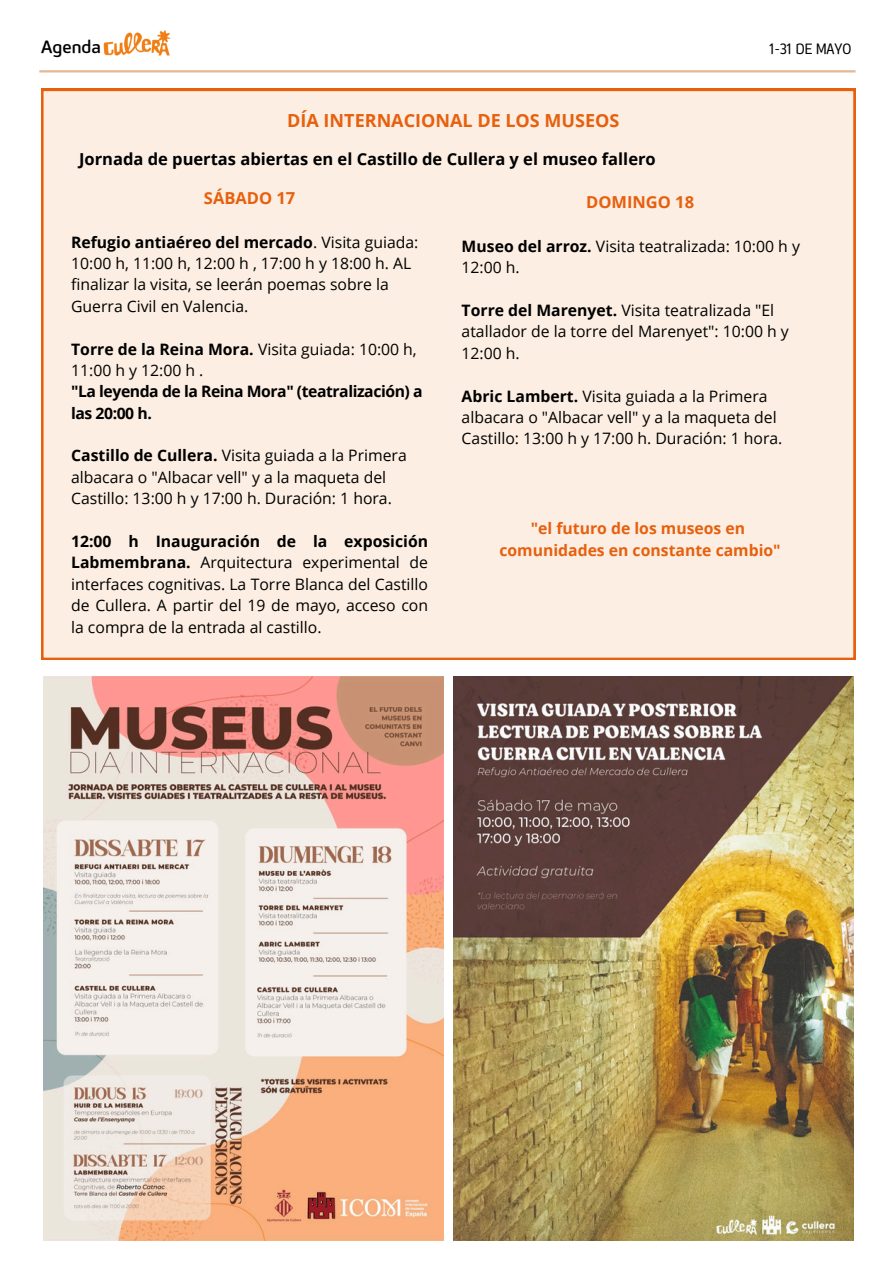
<style>
.page{position:relative;width:894px;height:1264px;background:#fff}
.page>*{position:absolute;margin:0;border:0;box-sizing:border-box;transform-origin:0 0}
.t1{font:19.5px "Dumondi Me";color:#000}
.t2{font:700 18px "Open Sans";color:#e6600e}
.t3{font:700 16.5px "Open Sans";color:#000}
.t4{font:700 16.5px "Open Sans";color:#e6600e}
.t5{font:16.5px "Dumondi Re SC";color:#000}
.t6{font:15.75px/21.5px "Open Sans";color:#000}
.t7{font:700 15.75px/21.5px "Open Sans";letter-spacing:-.03em;color:#000}
.t8{font:700 15.75px/21.5px "Open Sans";color:#e6600e;text-align:center}
.s1{font-weight:700}
</style>
<div class="page">
<hr style="left:39px;top:70px;width:816px;height:2px;background:#e4b892">
<img style="left:103px;top:30px;width:68px;height:26px">
<div style="left:41px;top:89px;width:814px;height:570px;background:#fceee2"></div>
<img style="left:44px;top:676px;width:399px;height:564px">
<img style="left:453px;top:676px;width:400px;height:564px">
<h2 class="t1" style="left:41px;top:35px;width:61px">Agenda</h2>
<h4 class="t5" style="left:769px;top:38px;width:83px">1-31 DE MAYO</h4>
<h5 class="t2" style="left:287px;top:108px;width:333px">DÍA INTERNACIONAL DE LOS MUSEOS</h5>
<p class="t3" style="left:79px;top:148px;width:578px">Jornada de puertas abiertas en el Castillo de Cullera y el museo fallero</p>
<p class="t4" style="left:204px;top:186px;width:93px">SÁBADO 17</p>
<h1 class="t6" style="left:71px;top:231px;width:348px"><span class="s1">Refugio antiaéreo del mercado</span>. Visita guiada:<br>10:00 h, 11:00 h, 12:00 h , 17:00 h y 18:00 h. AL finalizar la visita, se leerán poemas sobre la Guerra Civil en Valencia.</h1>
<h3 class="t6" style="left:71px;top:338px;width:347px"><span class="s1">Torre de la Reina Mora.</span> Visita guiada: 10:00 h,<br>11:00 h y 12:00 h .</h3>
<p class="t7" style="left:71px;top:380px;width:353px">"La leyenda de la Reina Mora" (teatralización) a las 20:00 h.</p>
<p class="t6" style="left:71px;top:444px;width:337px"><span class="s1">Castillo de Cullera.</span> Visita guiada a la Primera albacara o "Albacar vell" y a la maqueta del<br>Castillo: 13:00 h y 17:00 h. Duración: 1 hora.</p>
<p class="t6" style="left:71px;top:530px;width:358px;text-align:justify"><span class="s1">12:00 h Inauguración de la exposición Labmembrana.</span> Arquitectura experimental de interfaces cognitivas. La Torre Blanca del Castillo de Cullera. A partir del 19 de mayo, acceso con la compra de la entrada al castillo.</p>
<p class="t4" style="left:586px;top:190px;width:109px">DOMINGO 18</p>
<p class="t6" style="left:461px;top:235px;width:340px"><span class="s1">Museo del arroz.</span> Visita teatralizada: 10:00 h y<br>12:00 h.</p>
<h3 class="t6" style="left:461px;top:299px;width:328px"><span class="s1">Torre del Marenyet.</span> Visita teatralizada "El atallador de la torre del Marenyet": 10:00 h y<br>12:00 h.</h3>
<p class="t6" style="left:461px;top:385px;width:322px"><span class="s1">Abric Lambert.</span> Visita guiada a la Primera albacara o "Albacar vell" y a la maqueta del<br>Castillo: 13:00 h y 17:00 h. Duración: 1 hora.</p>
<h5 class="t8" style="left:499px;top:517px;width:283px">"el futuro de los museos en comunidades en constante cambio"</h5>
</div>
